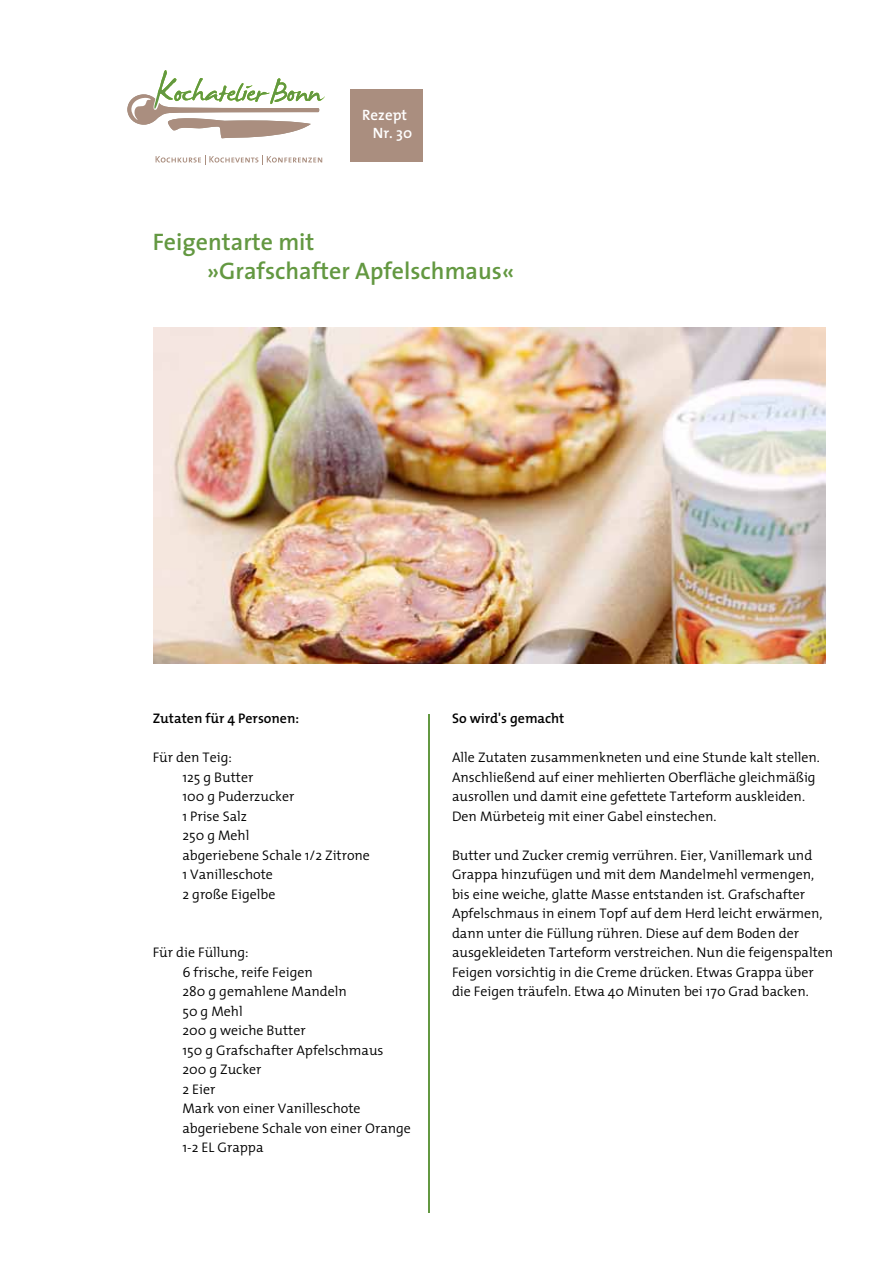
<style>
.page{position:relative;width:893px;height:1263px;background:#fff}
.page>*{position:absolute;margin:0;border:0;box-sizing:border-box;transform-origin:0 0}
.t1{font:600 24px/28.8px "The Sans";color:#639841}
.t2{font:600 15px/18px "The Mix";color:#fff}
.t3{font:300 13.95px/19.5px "The Mix";color:#000}
.t4{font:600 13.95px "The Mix";color:#000}
</style>
<div class="page">
<hr style="left:428px;top:714px;width:1px;height:498px;background:#639841">
<div style="left:351px;top:89px;width:72px;height:72px;background:#aa8e7f"></div>
<svg style="left:127px;top:70px;width:198px;height:68px"></svg>
<svg style="left:156px;top:155px;width:166px;height:10px"></svg>
<img style="left:154px;top:328px;width:672px;height:336px">
<p class="t2" style="left:373px;top:106px;width:41px;text-indent:-11px">Rezept<br>Nr. 30</p>
<h1 class="t1" style="left:207px;top:227px;width:309px;text-indent:-54px">Feigentarte mit<br>»Grafschafter Apfelschmaus«</h1>
<p class="t4" style="left:153px;top:707px;width:148px">Zutaten für 4 Personen:</p>
<p class="t3" style="left:182px;top:747px;width:189px;text-indent:-30px">Für den Teig:<br>125 g Butter<br>100 g Puderzucker<br>1 Prise Salz<br>250 g Mehl<br>abgeriebene Schale 1/2 Zitrone<br>1 Vanilleschote<br>2 große Eigelbe</p>
<p class="t3" style="left:182px;top:942px;width:230px;text-indent:-30px">Für die Füllung:<br>6 frische, reife Feigen<br>280 g gemahlene Mandeln<br>50 g Mehl<br>200 g weiche Butter<br>150 g Grafschafter Apfelschmaus<br>200 g Zucker<br>2 Eier<br>Mark von einer Vanilleschote abgeriebene Schale von einer Orange<br>1-2 EL Grappa</p>
<p class="t4" style="left:452px;top:707px;width:114px">So wird's gemacht</p>
<p class="t3" style="left:452px;top:747px;width:369px">Alle Zutaten zusammenkneten und eine Stunde kalt stellen.<br>Anschließend auf einer mehlierten Oberfläche gleichmäßig ausrollen und damit eine gefettete Tarteform auskleiden.<br>Den Mürbeteig mit einer Gabel einstechen.</p>
<p class="t3" style="left:452px;top:845px;width:383px">Butter und Zucker cremig verrühren. Eier, Vanillemark und Grappa hinzufügen und mit dem Mandelmehl vermengen, bis eine weiche, glatte Masse entstanden ist. Grafschafter Apfelschmaus in einem Topf auf dem Herd leicht erwärmen, dann unter die Füllung rühren. Diese auf dem Boden der ausgekleideten Tarteform verstreichen. Nun die feigenspalten Feigen vorsichtig in die Creme drücken. Etwas Grappa über die Feigen träufeln. Etwa 40 Minuten bei 170 Grad backen.</p>
</div>
